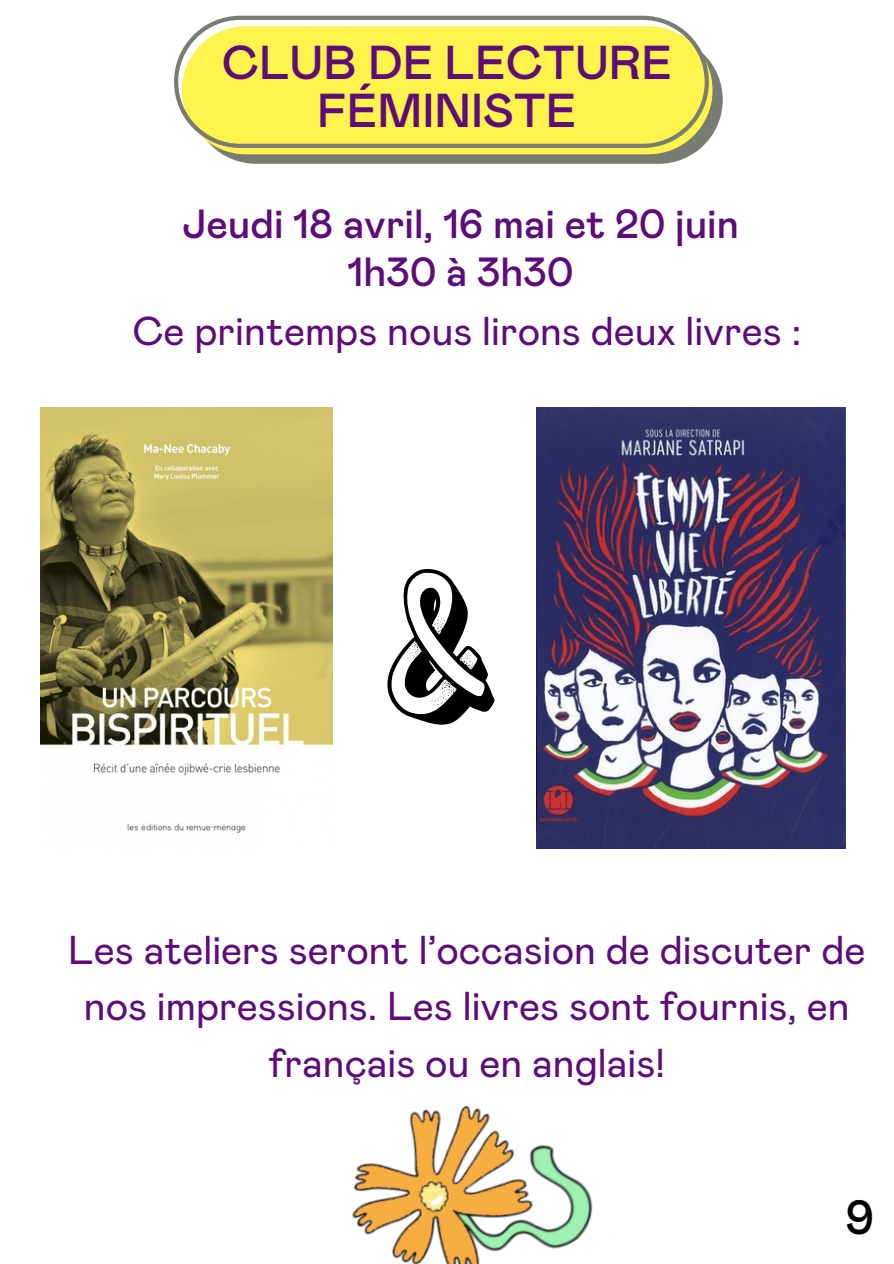
<style>
.page{position:relative;width:894px;height:1264px;background:#fff}
.page>*{position:absolute;margin:0;border:0;box-sizing:border-box;transform-origin:0 0}
.t1{font:500 48px "Mabry Pro";color:#000}
.t2{font:500 47.55px/48.3px "Mabry Pro";color:#5d0c79;text-align:center}
.t3{font:500 40.65px/48.3px "Mabry Pro";color:#5d0c79;text-align:center}
.t4{font:40.2px/56.2px "Mabry Pro";color:#5d0c79;text-align:center}
</style>
<div class="page">
<div style="left:192px;top:36px;width:530px;height:128px;background:#797c73;border-radius:64px"></div>
<div style="left:182px;top:26px;width:530px;height:128px;background:#fff34c;border-radius:64px"></div>
<svg style="left:174px;top:16px;width:534px;height:132px"></svg>
<img style="left:40px;top:407px;width:292px;height:426px">
<img style="left:536px;top:407px;width:309px;height:441px">
<svg style="left:387px;top:569px;width:107px;height:155px"></svg>
<img style="left:352px;top:1105px;width:241px;height:158px">
<p class="t2" style="left:222px;top:40px;width:451px">CLUB DE LECTURE<br>FÉMINISTE</p>
<p class="t3" style="left:182px;top:202px;width:558px">Jeudi 18 avril, 16 mai et 20 juin<br>1h30 à 3h30</p>
<p class="t4" style="left:132px;top:305px;width:670px">Ce printemps nous lirons deux livres :</p>
<h1 class="t4" style="left:68px;top:924px;width:798px">Les ateliers seront l’occasion de discuter de nos impressions. Les livres sont fournis, en français ou en anglais!</h1>
<p class="t1" style="left:844px;top:1196px;width:30px">9</p>
</div>
